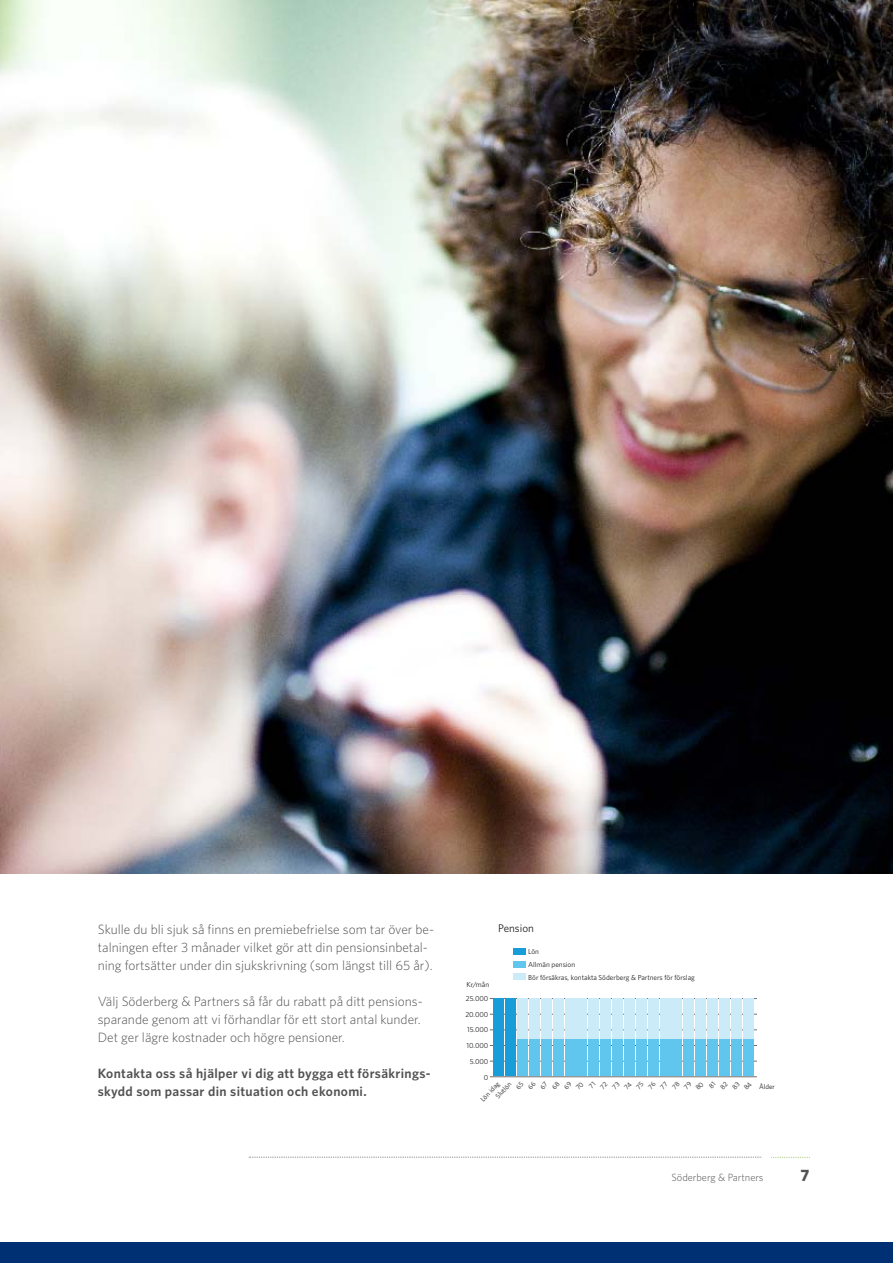
<style>
.page{position:relative;width:893px;height:1263px;background:#fff}
.page>*{position:absolute;margin:0;border:0;box-sizing:border-box;transform-origin:0 0}
.t1{font:700 16.5px "Whitney";color:#525152}
.t2{font:300 13.5px/18px "Whitney";color:#525152}
.t3{font:600 13.5px/18px "Whitney";letter-spacing:.025em;color:#525152}
.t4{font:11.1px "Whitney";color:#231f20}
.t5{font:300 10.5px "Whitney";color:#525152}
.t6{font:7.2px/15.8px "Whitney";color:#231f20}
.t7{font:6.9px/8.7px "Whitney";color:#231f20}
</style>
<div class="page">
<div style="left:0;top:1242px;width:893px;height:21px;background:#003074"></div>
<svg style="left:771px;top:1157px;width:39px;height:1px"></svg>
<svg style="left:249px;top:1157px;width:512px;height:1px"></svg>
<img style="left:0;top:0;width:893px;height:873px">
<hr style="left:490px;top:998px;width:267px;height:1px;background:#6c6d70">
<hr style="left:490px;top:1014px;width:267px;height:1px;background:#6c6d70">
<hr style="left:490px;top:1029px;width:267px;height:1px;background:#6c6d70">
<hr style="left:490px;top:1045px;width:267px;height:1px;background:#6c6d70">
<hr style="left:490px;top:1061px;width:267px;height:1px;background:#6c6d70">
<hr style="left:490px;top:1076px;width:267px;height:1px;background:#6c6d70">
<div style="left:494px;top:998px;width:10px;height:78px;background:#199dd9"></div>
<div style="left:506px;top:998px;width:10px;height:78px;background:#199dd9"></div>
<div style="left:518px;top:1035px;width:10px;height:41px;background:#61c6ee"></div>
<div style="left:518px;top:998px;width:10px;height:41px;background:#cbebf8"></div>
<div style="left:529px;top:1035px;width:10px;height:41px;background:#61c6ee"></div>
<div style="left:529px;top:998px;width:10px;height:41px;background:#cbebf8"></div>
<div style="left:541px;top:1035px;width:10px;height:41px;background:#61c6ee"></div>
<div style="left:541px;top:998px;width:10px;height:41px;background:#cbebf8"></div>
<div style="left:553px;top:1035px;width:10px;height:41px;background:#61c6ee"></div>
<div style="left:553px;top:998px;width:10px;height:41px;background:#cbebf8"></div>
<div style="left:565px;top:1035px;width:10px;height:41px;background:#61c6ee"></div>
<div style="left:565px;top:998px;width:10px;height:41px;background:#cbebf8"></div>
<div style="left:577px;top:1035px;width:10px;height:41px;background:#61c6ee"></div>
<div style="left:577px;top:998px;width:10px;height:41px;background:#cbebf8"></div>
<div style="left:589px;top:1035px;width:10px;height:41px;background:#61c6ee"></div>
<div style="left:589px;top:998px;width:10px;height:41px;background:#cbebf8"></div>
<div style="left:601px;top:1035px;width:10px;height:41px;background:#61c6ee"></div>
<div style="left:601px;top:998px;width:10px;height:41px;background:#cbebf8"></div>
<div style="left:613px;top:1035px;width:10px;height:41px;background:#61c6ee"></div>
<div style="left:613px;top:998px;width:10px;height:41px;background:#cbebf8"></div>
<div style="left:624px;top:1035px;width:10px;height:41px;background:#61c6ee"></div>
<div style="left:624px;top:998px;width:10px;height:41px;background:#cbebf8"></div>
<div style="left:636px;top:1035px;width:10px;height:41px;background:#61c6ee"></div>
<div style="left:636px;top:998px;width:10px;height:41px;background:#cbebf8"></div>
<div style="left:648px;top:1035px;width:10px;height:41px;background:#61c6ee"></div>
<div style="left:648px;top:998px;width:10px;height:41px;background:#cbebf8"></div>
<div style="left:660px;top:1035px;width:10px;height:41px;background:#61c6ee"></div>
<div style="left:660px;top:998px;width:10px;height:41px;background:#cbebf8"></div>
<div style="left:672px;top:1035px;width:10px;height:41px;background:#61c6ee"></div>
<div style="left:672px;top:998px;width:10px;height:41px;background:#cbebf8"></div>
<div style="left:684px;top:1035px;width:10px;height:41px;background:#61c6ee"></div>
<div style="left:684px;top:998px;width:10px;height:41px;background:#cbebf8"></div>
<div style="left:696px;top:1035px;width:10px;height:41px;background:#61c6ee"></div>
<div style="left:696px;top:998px;width:10px;height:41px;background:#cbebf8"></div>
<div style="left:708px;top:1035px;width:10px;height:41px;background:#61c6ee"></div>
<div style="left:708px;top:998px;width:10px;height:41px;background:#cbebf8"></div>
<div style="left:719px;top:1035px;width:10px;height:41px;background:#61c6ee"></div>
<div style="left:719px;top:998px;width:10px;height:41px;background:#cbebf8"></div>
<div style="left:731px;top:1035px;width:10px;height:41px;background:#61c6ee"></div>
<div style="left:731px;top:998px;width:10px;height:41px;background:#cbebf8"></div>
<div style="left:743px;top:1035px;width:10px;height:41px;background:#61c6ee"></div>
<div style="left:743px;top:998px;width:10px;height:41px;background:#cbebf8"></div>
<div style="left:513px;top:948px;width:13px;height:6px;background:#199dd9"></div>
<div style="left:513px;top:961px;width:13px;height:6px;background:#61c6ee"></div>
<div style="left:513px;top:974px;width:13px;height:6px;background:#cbebf8"></div>
<p class="t2" style="left:98px;top:922px;width:338px">Skulle du bli sjuk så finns en premiebefrielse som tar över be&shy;talningen efter 3 månader vilket gör att din pensionsinbetal&shy;ning fortsätter under din sjukskrivning (som längst till 65 år).</p>
<p class="t2" style="left:98px;top:994px;width:326px">Välj Söderberg &amp; Partners så får du rabatt på ditt pensions&shy;sparande genom att vi förhandlar för ett stort antal kunder.<br>Det ger lägre kostnader och högre pensioner.</p>
<p class="t3" style="left:98px;top:1066px;width:334px">Kontakta oss så hjälper vi dig att bygga ett försäkrings&shy;skydd som passar din situation och ekonomi.</p>
<p class="t4" style="left:498px;top:924px;width:37px">Pension</p>
<p class="t6" style="left:466px;top:978px;width:25px;line-height:14.4px">Kr/mån<br>25.000</p>
<p class="t6" style="left:465px;top:1007px;width:25px;text-align:right">20.000<br>15.000<br>10.000<br>5.000</p>
<p class="t6" style="left:484px;top:1070px;width:6px">0</p>
<p class="t7" style="left:488px;top:1089px;width:21px;text-indent:-12px;rotate:-46deg">Lön idag<br>Slutlön</p>
<p class="t6" style="left:528px;top:946px;width:48px;line-height:12.8px">Lön<br>Allmän pension</p>
<p class="t6" style="left:528px;top:970px;width:168px">Bör försäkras, kontakta Söderberg &amp; Partners för förslag</p>
<p class="t7" style="left:759px;top:1083px;width:17px">Ålder</p>
<p class="t5" style="left:671px;top:1174px;width:93px">Söderberg &amp; Partners</p>
<p class="t1" style="left:801px;top:1170px;width:10px">7</p>
</div>
